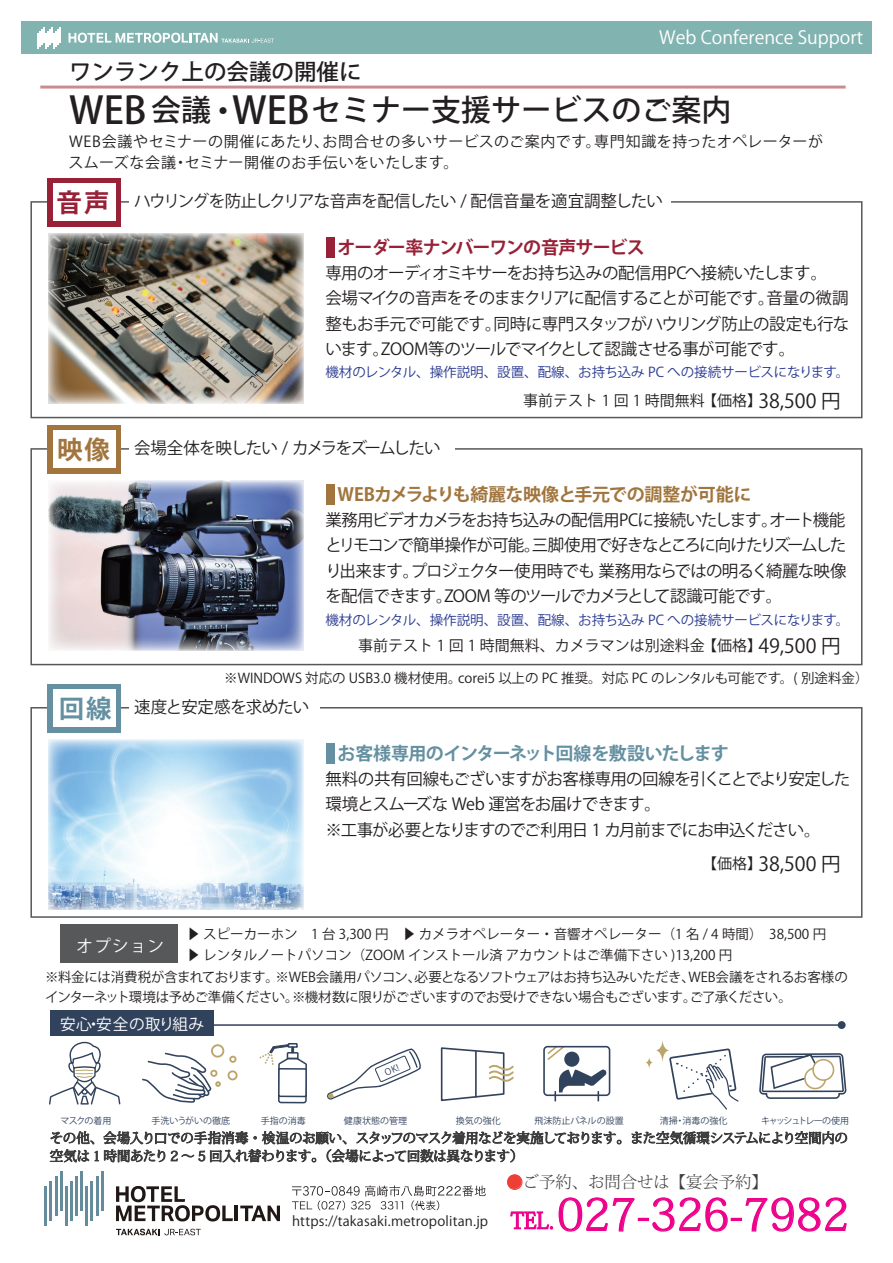
<style>
.page{position:relative;width:893px;height:1263px;background:#fff}
.page>*{position:absolute;margin:0;border:0;box-sizing:border-box;transform-origin:0 0}
.t1{font:500 30px "Koz Go Pr 6 N";color:#231f20}
.t2{font:700 25.5px "Koz Go Pro";color:#982137}
.t3{font:700 25.5px "Koz Go Pro";color:#a1753d}
.t4{font:700 25.5px "Koz Go Pro";color:#6490a1}
.t5{font:500 22.5px "Koz Go Pr 6 N";color:#231f20}
.t6{font:19.5px "Koz Go Pro";color:#231f20}
.t7{font:700 18px "Koz Go Pr 6 N";letter-spacing:-.025em;color:#a1753d}
.t8{font:700 18px "Koz Go Pr 6 N";letter-spacing:-.045em;color:#6490a1}
.t9{font:18px "Koz Go Pr 6 N";color:#fff}
.t10{font:700 18px "Koz Go Pr 6 N";letter-spacing:-.05em;color:#982137}
.t11{font:16.5px/25.5px "Koz Go Pr 6 N";letter-spacing:-.05em;color:#231f20}
.t12{font:16.5px "Koz Go Pr 6 N";letter-spacing:-.075em;color:#231f20}
.t13{font:300 16.5px "Koz Min Pr 6 N";color:#3e3e3f}
.t14{font:16.5px "Koz Go Pro";letter-spacing:.075em;color:#fff}
.t15{font:15.6px "Koz Go Pr 6 N";letter-spacing:.025em;color:#fff}
.t16{font:15px/21px "Koz Go Pr 6 N";letter-spacing:.04em;color:#231f20}
.t17{font:15px "Koz Go Pro";color:#231f20}
.t18{font:13.5px/19.5px "Koz Go Pro";letter-spacing:-.035em;color:#231f20}
.t19{font:13.5px "Koz Go Pr 6 N";color:#231f20}
.t20{font:13.5px "Koz Go Pro";letter-spacing:-.01em;color:#231f20}
.t21{font:13.5px "Koz Go Pr 6 N";letter-spacing:-.005em;color:#283890}
.t22{font:9px "Koz Go Pr 6 N";color:#31425c}
.t23{font:9px "Koz Go Pr 6 N";letter-spacing:-.12em;color:#31425c}
.s1{font-size:37.5px}
.s2{font-size:19.5px}
.s3{font-size:15px}
.s4{color:#ee3e35}
.s5{font-family:"Koz Min Pr 6 N";font-weight:300;font-size:22.5px;color:#ed028c}
.s6{font-family:"Koz Min Pr 6 N";font-weight:300;font-size:43.95px;color:#ed028c}
</style>
<div class="page">
<div style="left:60px;top:924px;width:118px;height:39px;background:#57585a"></div>
<div style="left:21px;top:21px;width:851px;height:33px;background:#81b4b1"></div>
<svg style="left:38px;top:27px;width:23px;height:21px"></svg>
<svg style="left:69px;top:33px;width:205px;height:10px"></svg>
<hr style="left:44px;top:1186px;width:3px;height:40px;background:#658c9d">
<div style="left:50px;top:1010px;width:163px;height:26px;background:#31425c"></div>
<hr style="left:40px;top:86px;width:806px;height:3px;background:#ca8d8f">
<div style="left:30px;top:201px;width:832px;height:217px;border:2px solid #57585a"></div>
<div style="left:48px;top:178px;width:73px;height:49px;background:#982137"></div>
<div style="left:53px;top:183px;width:63px;height:38px;background:#fff"></div>
<div style="left:129px;top:191px;width:541px;height:21px;background:#fff"></div>
<img style="left:48px;top:234px;width:255px;height:170px">
<div style="left:327px;top:237px;width:8px;height:21px;background:#982137"></div>
<div style="left:30px;top:448px;width:832px;height:217px;border:2px solid #57585a"></div>
<div style="left:48px;top:425px;width:73px;height:49px;background:#a1753d"></div>
<div style="left:53px;top:430px;width:63px;height:38px;background:#fff"></div>
<div style="left:129px;top:438px;width:325px;height:21px;background:#fff"></div>
<img style="left:48px;top:481px;width:255px;height:170px">
<div style="left:327px;top:484px;width:8px;height:21px;background:#a1753d"></div>
<div style="left:30px;top:707px;width:832px;height:211px;border:2px solid #57585a"></div>
<div style="left:48px;top:684px;width:73px;height:49px;background:#6490a1"></div>
<div style="left:53px;top:689px;width:63px;height:38px;background:#fff"></div>
<div style="left:129px;top:696px;width:190px;height:22px;background:#fff"></div>
<img style="left:48px;top:740px;width:255px;height:170px">
<div style="left:327px;top:743px;width:8px;height:21px;background:#6490a1"></div>
<svg style="left:49px;top:1023px;width:799px;height:213px"></svg>
<p class="t9" style="left:659px;top:28px;width:205px">Web Conference Support</p>
<h3 class="t5" style="left:69px;top:59px;width:294px">ワンランク上の会議の開催に</h3>
<h1 class="t1" style="left:69px;top:93px;width:664px"><span class="s1">WEB</span> 会議・<span class="s1">WEB</span>セミナー支援サービスのご案内</h1>
<p class="t16" style="left:69px;top:132px;width:756px">WEB会議やセミナーの開催にあたり、お問合せの多いサービスのご案内です。専門知識を持ったオペレーターがスムーズな会議・セミナー開催のお手伝いをいたします。</p>
<h2 class="t2" style="left:57px;top:186px;width:54px">音声</h2>
<p class="t11" style="left:134px;top:189px;width:530px">ハウリングを防止しクリアな音声を配信したい / 配信音量を適宜調整したい</p>
<p class="t10" style="left:338px;top:237px;width:309px">オーダー率ナンバーワンの音声サービス</p>
<p class="t11" style="left:325px;top:260px;width:525px">専用のオーディオミキサーをお持ち込みの配信用PCへ接続いたします。<br>会場マイクの音声をそのままクリアに配信することが可能です。音量の微調整もお手元で可能です。同時に専門スタッフがハウリング防止の設定も行ないます。ZOOM等のツールでマイクとして認識させる事が可能です。</p>
<p class="t21" style="left:325px;top:364px;width:525px">機材のレンタル、操作説明、設置、配線、お持ち込み PC への接続サービスになります。</p>
<p class="t17" style="left:523px;top:391px;width:319px">事前テスト 1 回 1 時間無料【価格】<span class="s2">38,500 円</span></p>
<h2 class="t3" style="left:57px;top:433px;width:54px">映像</h2>
<p class="t12" style="left:134px;top:439px;width:308px">会場全体を映したい / カメラをズームしたい</p>
<p class="t7" style="left:338px;top:484px;width:415px">WEBカメラよりも綺麗な映像と手元での調整が可能に</p>
<p class="t11" style="left:325px;top:507px;width:523px;text-align:justify">業務用ビデオカメラをお持ち込みの配信用PCに接続いたします。オート機能とリモコンで簡単操作が可能。三脚使用で好きなところに向けたりズームしたり出来ます。プロジェクター使用時でも 業務用ならではの明るく綺麗な映像を配信できます。ZOOM 等のツールでカメラとして認識可能です。</p>
<p class="t21" style="left:325px;top:612px;width:525px">機材のレンタル、操作説明、設置、配線、お持ち込み PC への接続サービスになります。</p>
<p class="t17" style="left:358px;top:636px;width:348px">事前テスト 1 回 1 時間無料、カメラマンは別途料金</p>
<p class="t6" style="left:702px;top:634px;width:140px"><span class="s3">【価格】</span>49,500 円</p>
<p class="t19" style="left:224px;top:671px;width:646px">※WINDOWS 対応の USB3.0 機材使用。corei5 以上の PC 推奨。対応 PC のレンタルも可能です。( 別途料金）</p>
<h2 class="t4" style="left:59px;top:692px;width:54px">回線</h2>
<p class="t11" style="left:134px;top:695px;width:177px">速度と安定感を求めたい</p>
<p class="t8" style="left:338px;top:743px;width:393px">お客様専用のインターネット回線を敷設いたします</p>
<p class="t11" style="left:325px;top:766px;width:527px">無料の共有回線もございますがお客様専用の回線を引くことでより安定した環境とスムーズな Web 運営をお届けできます。<br>※工事が必要となりますのでご利用日 1 カ月前までにお申込ください。</p>
<p class="t6" style="left:702px;top:851px;width:140px"><span class="s3">【価格】</span>38,500 円</p>
<p class="t14" style="left:77px;top:935px;width:89px">オプション</p>
<p class="t20" style="left:187px;top:925px;width:641px">▶ スピーカーホン　1 台 3,300 円　▶ カメラオペレーター・音響オペレーター（1 名 / 4 時間）　38,500 円</p>
<p class="t20" style="left:187px;top:946px;width:547px">▶ レンタルノートパソコン（ZOOM インストール済 アカウントはご準備下さい )13,200 円</p>
<p class="t18" style="left:45px;top:968px;width:804px">※料金には消費税が含まれております。※WEB会議用パソコン、必要となるソフトウェアはお持ち込みいただき、WEB会議をされるお客様のインターネット環境は予めご準備ください。※機材数に限りがございますのでお受けできない場合もございます。ご了承ください。</p>
<p class="t15" style="left:60px;top:1015px;width:146px">安心・安全の取り組み</p>
<p class="t22" style="left:60px;top:1116px;width:53px">マスクの着用</p>
<p class="t22" style="left:152px;top:1116px;width:80px">手洗いうがいの徹底</p>
<p class="t22" style="left:261px;top:1116px;width:47px">手指の消毒</p>
<p class="t22" style="left:344px;top:1116px;width:65px">健康状態の管理</p>
<p class="t22" style="left:456px;top:1116px;width:47px">換気の強化</p>
<p class="t22" style="left:534px;top:1116px;width:91px">飛沫防止パネルの設置</p>
<p class="t22" style="left:660px;top:1116px;width:69px">清掃・消毒の強化</p>
<p class="t23" style="left:761px;top:1116px;width:89px">キャッシュトレーの使用</p>
<p class="t13" style="left:507px;top:1173px;width:263px"><span class="s4">●</span>ご予約、お問合せは【宴会予約】</p>
<p class="t19" style="left:292px;top:1214px;width:558px">https://takasaki.metropolitan.jp <span class="s5">TEL.</span><span class="s6">027-326-7982</span></p>
</div>
